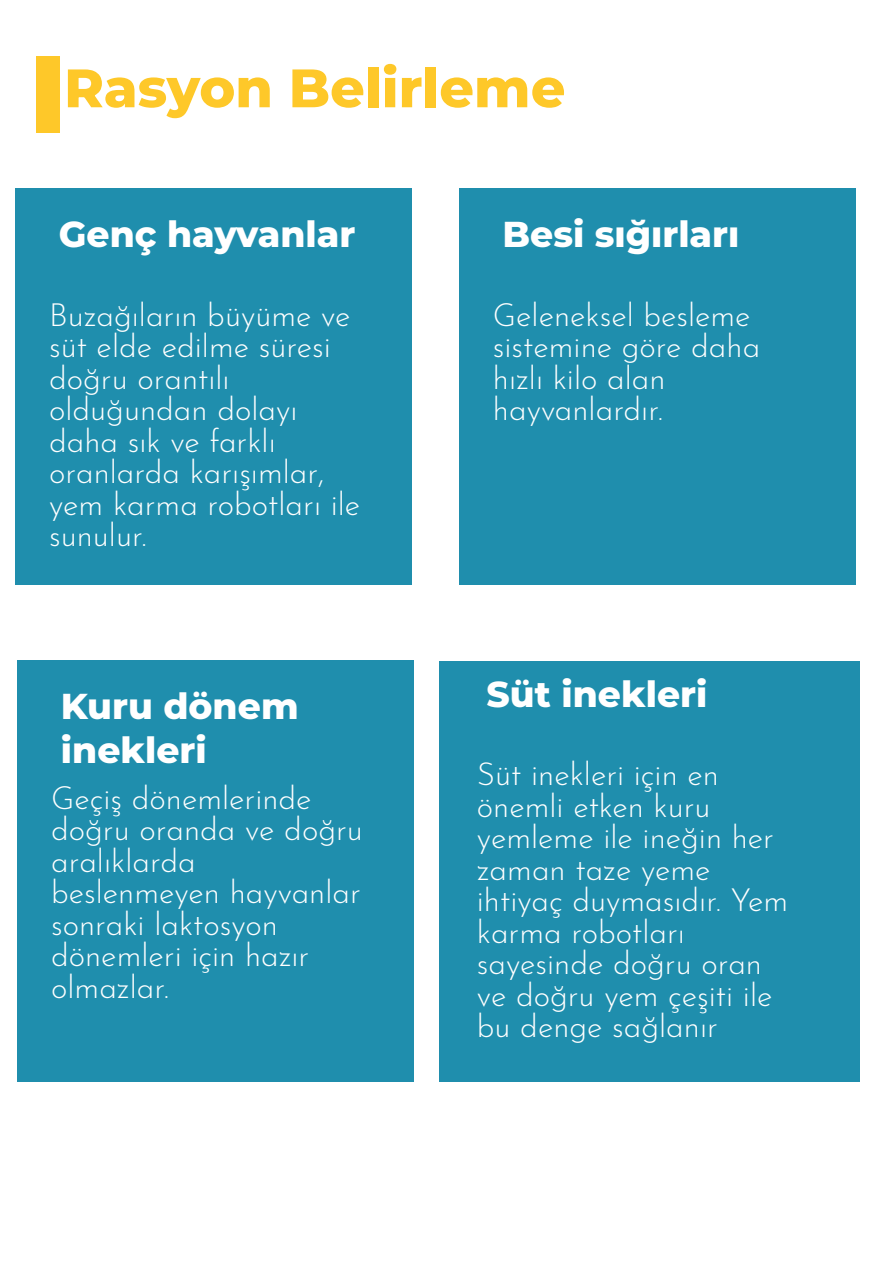
<style>
.page{position:relative;width:893px;height:1263px;background:#fff}
.page>*{position:absolute;margin:0;border:0;box-sizing:border-box;transform-origin:0 0}
.t1{font:100 54px "Montserrat";color:#fec829}
.t2{font:100 36px/43.2px "Montserrat";color:#fff}
.t3{font:300 31.5px/31.5px "Josefin Sans";color:#fff}
</style>
<div class="page">
<div style="left:440px;top:661px;width:420px;height:420px;background:#1f8ead"></div>
<div style="left:16px;top:188px;width:396px;height:396px;background:#1f8ead"></div>
<div style="left:36px;top:56px;width:23px;height:77px;background:#fec829"></div>
<div style="left:459px;top:188px;width:397px;height:396px;background:#1f8ead"></div>
<div style="left:17px;top:660px;width:397px;height:421px;background:#1f8ead"></div>
<h1 class="t1" style="left:64px;top:52px;width:503px">Rasyon Belirleme</h1>
<p class="t2" style="left:59px;top:212px;width:298px">Genç hayvanlar</p>
<p class="t3" style="left:49px;top:296px;width:313px">Buzağıların büyüme ve süt elde edilme süresi doğru orantılı olduğundan dolayı daha sık ve farklı oranlarda karışımlar, yem karma robotları ile sunulur.</p>
<p class="t2" style="left:61px;top:684px;width:239px">Kuru dönem inekleri</p>
<p class="t3" style="left:51px;top:779px;width:313px">Geçiş dönemlerinde doğru oranda ve doğru aralıklarda beslenmeyen hayvanlar sonraki laktosyon dönemleri için hazır olmazlar.</p>
<p class="t2" style="left:503px;top:212px;width:238px">Besi sığırları</p>
<p class="t3" style="left:493px;top:296px;width:269px">Geleneksel besleme sistemine göre daha hızlı kilo alan hayvanlardır.</p>
<p class="t2" style="left:487px;top:671px;width:222px">Süt inekleri</p>
<p class="t3" style="left:477px;top:755px;width:313px">Süt inekleri için en önemli etken kuru yemleme ile ineğin her zaman taze yeme ihtiyaç duymasıdır. Yem karma robotları sayesinde doğru oran ve doğru yem çeşiti ile bu denge sağlanır</p>
</div>
